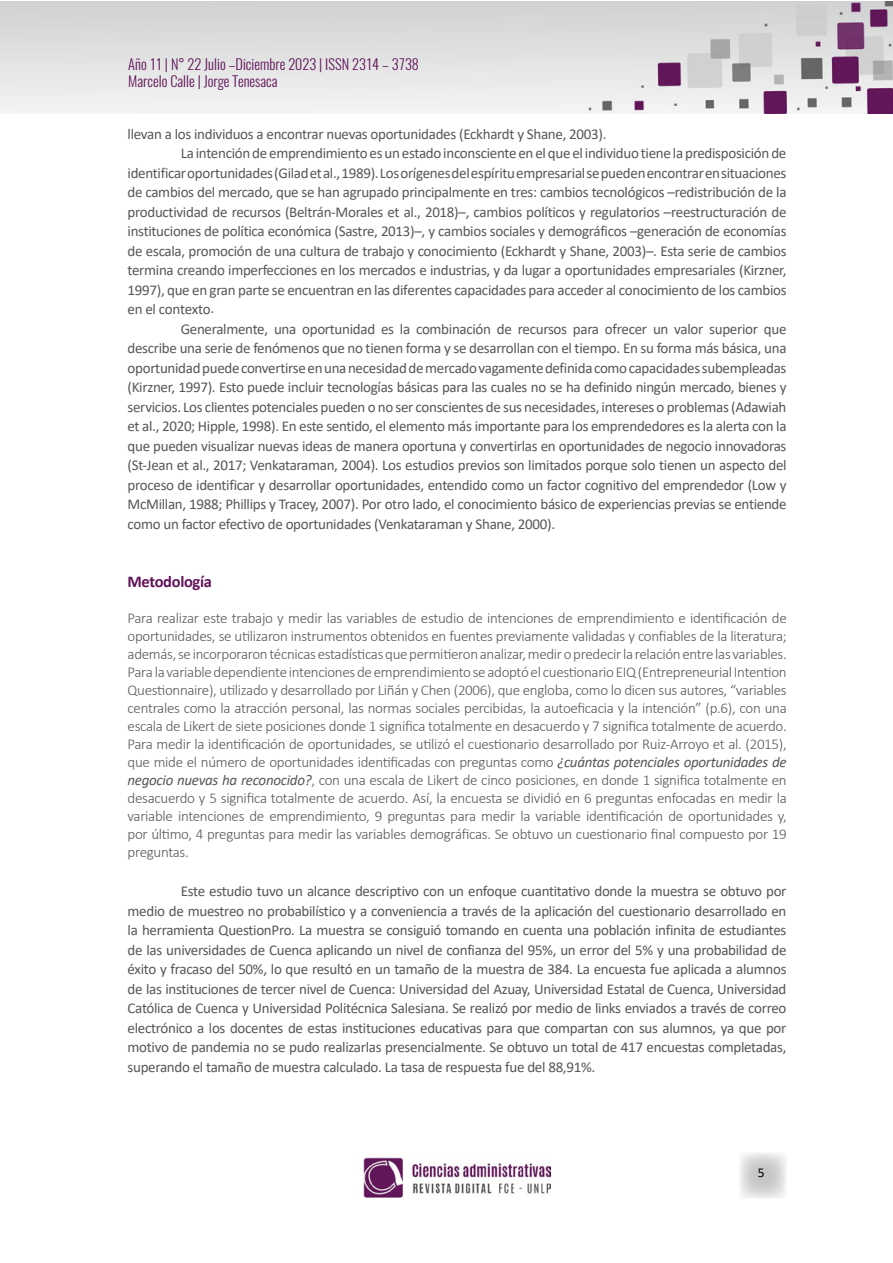
<style>
.page{position:relative;width:893px;height:1263px;background:#fff}
.page>*{position:absolute;margin:0;border:0;box-sizing:border-box;transform-origin:0 0}
.t1{font:700 16.5px "Calibri";letter-spacing:-.02em;color:#61135a}
.t2{font:15px/19.5px "Calibri";letter-spacing:-.02em;color:#575756;text-align:justify}
.t3{font:300 15px/18px "Calibri";letter-spacing:-.02em;color:#575756;text-align:justify}
.t4{font:300 14.4px/17.2px "Oswald";color:#61135a}
.t5{font:13.5px "Calibri";color:#000}
.s1{font-weight:400;font-style:italic}
</style>
<div class="page">
<svg style="left:740px;top:1153px;width:46px;height:45px"></svg>
<img style="left:0;top:1px;width:893px;height:112px">
<img style="left:363px;top:1157px;width:188px;height:41px">
<p class="t4" style="left:128px;top:53px;width:292px">Año 11 | N° 22 Julio –Diciembre 2023 | ISSN 2314 – 3738<br>Marcelo Calle | Jorge Tenesaca</p>
<p class="t2" style="left:128px;top:124px;width:480px">llevan a los individuos a encontrar nuevas oportunidades (Eckhardt y Shane, 2003).</p>
<p class="t2" style="left:181px;top:143px;width:607px">La intención de emprendimiento es un estado inconsciente en el que el individuo tiene la predisposición de</p>
<p class="t2" style="left:128px;top:163px;width:660px">identificar oportunidades (Gilad et al., 1989). Los orígenes del espíritu empresarial se pueden encontrar en situaciones</p>
<p class="t2" style="left:128px;top:182px;width:660px">de cambios del mercado, que se han agrupado principalmente en tres: cambios tecnológicos –redistribución de la</p>
<p class="t2" style="left:128px;top:202px;width:660px">productividad de recursos (Beltrán-Morales et al., 2018)–, cambios políticos y regulatorios –reestructuración de</p>
<p class="t2" style="left:128px;top:221px;width:660px">instituciones de política económica (Sastre, 2013)–, y cambios sociales y demográficos –generación de economías</p>
<p class="t2" style="left:128px;top:241px;width:660px">de escala, promoción de una cultura de trabajo y conocimiento (Eckhardt y Shane, 2003)–. Esta serie de cambios</p>
<p class="t2" style="left:128px;top:260px;width:661px">termina creando imperfecciones en los mercados e industrias, y da lugar a oportunidades empresariales (Kirzner,</p>
<p class="t2" style="left:128px;top:280px;width:661px">1997), que en gran parte se encuentran en las diferentes capacidades para acceder al conocimiento de los cambios</p>
<p class="t2" style="left:128px;top:299px;width:88px">en el contexto.</p>
<p class="t2" style="left:181px;top:319px;width:607px">Generalmente, una oportunidad es la combinación de recursos para ofrecer un valor superior que</p>
<p class="t2" style="left:128px;top:338px;width:660px">describe una serie de fenómenos que no tienen forma y se desarrollan con el tiempo. En su forma más básica, una</p>
<p class="t2" style="left:128px;top:358px;width:660px">oportunidad puede convertirse en una necesidad de mercado vagamente definida como capacidades subempleadas</p>
<p class="t2" style="left:128px;top:377px;width:661px">(Kirzner, 1997). Esto puede incluir tecnologías básicas para las cuales no se ha definido ningún mercado, bienes y</p>
<p class="t2" style="left:128px;top:397px;width:660px">servicios. Los clientes potenciales pueden o no ser conscientes de sus necesidades, intereses o problemas (Adawiah</p>
<p class="t2" style="left:128px;top:416px;width:660px">et al., 2020; Hipple, 1998). En este sentido, el elemento más importante para los emprendedores es la alerta con la</p>
<p class="t2" style="left:128px;top:436px;width:660px">que pueden visualizar nuevas ideas de manera oportuna y convertirlas en oportunidades de negocio innovadoras</p>
<p class="t2" style="left:128px;top:455px;width:661px">(St-Jean et al., 2017; Venkataraman, 2004). Los estudios previos son limitados porque solo tienen un aspecto del</p>
<p class="t2" style="left:128px;top:475px;width:660px">proceso de identificar y desarrollar oportunidades, entendido como un factor cognitivo del emprendedor (Low y</p>
<p class="t2" style="left:128px;top:494px;width:661px">McMillan, 1988; Phillips y Tracey, 2007). Por otro lado, el conocimiento básico de experiencias previas se entiende</p>
<p class="t2" style="left:128px;top:514px;width:429px">como un factor efectivo de oportunidades (Venkataraman y Shane, 2000).</p>
<p class="t1" style="left:128px;top:570px;width:86px">Metodología</p>
<p class="t3" style="left:128px;top:609px;width:661px">Para realizar este trabajo y medir las variables de estudio de intenciones de emprendimiento e identificación de oportunidades, se utilizaron instrumentos obtenidos en fuentes previamente validadas y confiables de la literatura; además, se incorporaron técnicas estadísticas que permitieron analizar, medir o predecir la relación entre las variables.<br>Para la variable dependiente intenciones de emprendimiento se adoptó el cuestionario EIQ (Entrepreneurial Intention Questionnaire), utilizado y desarrollado por Liñán y Chen (2006), que engloba, como lo dicen sus autores, “variables centrales como la atracción personal, las normas sociales percibidas, la autoeficacia y la intención” (p.6), con una escala de Likert de siete posiciones donde 1 significa totalmente en desacuerdo y 7 significa totalmente de acuerdo.<br>Para medir la identificación de oportunidades, se utilizó el cuestionario desarrollado por Ruiz-Arroyo et al. (2015), que mide el número de oportunidades identificadas con preguntas como <span class="s1">¿cuántas potenciales oportunidades de negocio nuevas ha reconocido?</span>, con una escala de Likert de cinco posiciones, en donde 1 significa totalmente en desacuerdo y 5 significa totalmente de acuerdo. Así, la encuesta se dividió en 6 preguntas enfocadas en medir la variable intenciones de emprendimiento, 9 preguntas para medir la variable identificación de oportunidades y, por último, 4 preguntas para medir las variables demográficas. Se obtuvo un cuestionario final compuesto por 19 preguntas.</p>
<p class="t2" style="left:128px;top:881px;width:660px;text-indent:53px">Este estudio tuvo un alcance descriptivo con un enfoque cuantitativo donde la muestra se obtuvo por medio de muestreo no probabilístico y a conveniencia a través de la aplicación del cuestionario desarrollado en la herramienta QuestionPro. La muestra se consiguió tomando en cuenta una población infinita de estudiantes de las universidades de Cuenca aplicando un nivel de confianza del 95%, un error del 5% y una probabilidad de éxito y fracaso del 50%, lo que resultó en un tamaño de la muestra de 384. La encuesta fue aplicada a alumnos de las instituciones de tercer nivel de Cuenca: Universidad del Azuay, Universidad Estatal de Cuenca, Universidad Católica de Cuenca y Universidad Politécnica Salesiana. Se realizó por medio de links enviados a través de correo electrónico a los docentes de estas instituciones educativas para que compartan con sus alumnos, ya que por motivo de pandemia no se pudo realizarlas presencialmente. Se obtuvo un total de 417 encuestas completadas, superando el tamaño de muestra calculado. La tasa de respuesta fue del 88,91%.</p>
<p class="t5" style="left:758px;top:1163px;width:8px">5</p>
</div>
